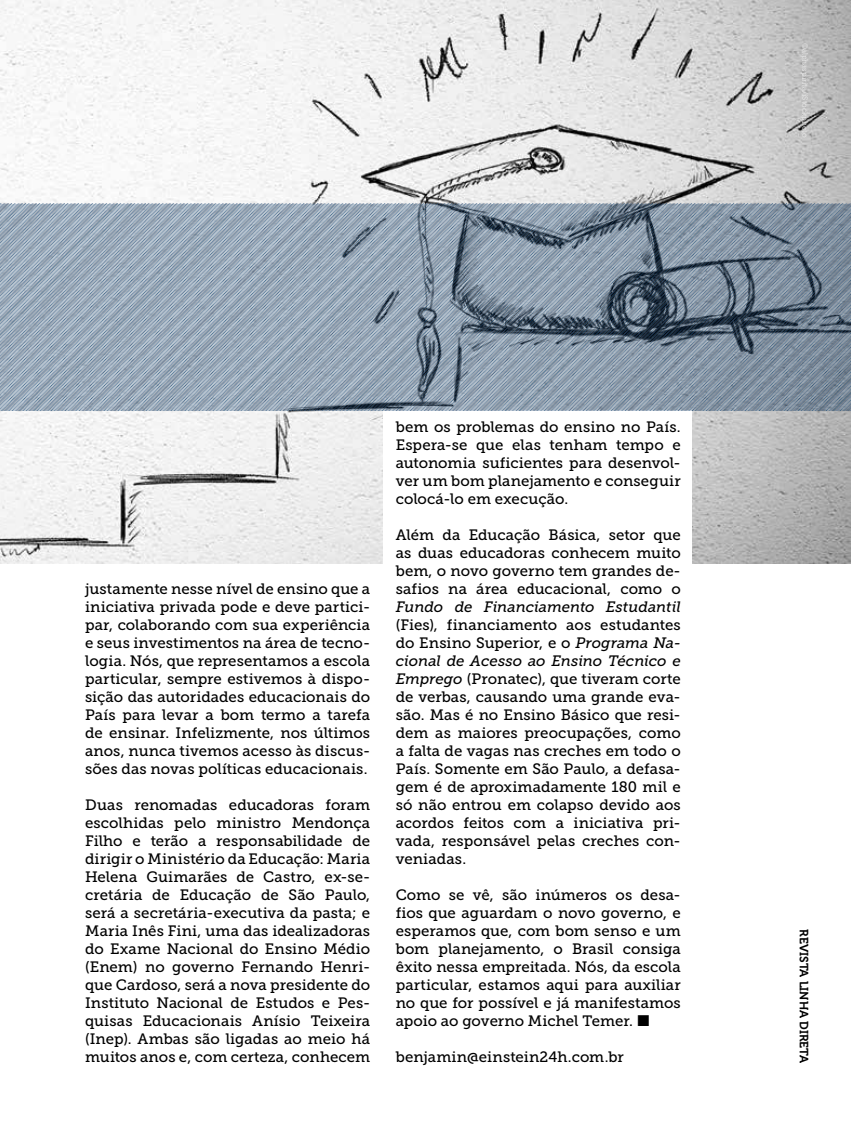
<style>
.page{position:relative;width:851px;height:1127px;background:#fff}
.page>*{position:absolute;margin:0;border:0;box-sizing:border-box;transform-origin:0 0}
.t1{font:15px/18px "Museo Slab 500";color:#000;text-align:justify}
.t2{font:italic 15px "Museo Slab 500";letter-spacing:-.005em;color:#000}
.t3{font:12px "Museo 700";color:#000}
.t4{font:7.5px "Museo Slab 300";color:#ededed}
.s1{font-style:italic}
</style>
<div class="page">
<img style="left:0;top:0;width:850px;height:563px">
<div style="left:383px;top:410px;width:308px;height:187px;background:#fff"></div>
<img style="left:0;top:204px;width:850px;height:206px">
<p class="t1" style="left:85px;top:580px;width:286px">justamente nesse nível de ensino que a iniciativa privada pode e deve partici&shy;par, colaborando com sua experiência e seus investimentos na área de tecno&shy;logia. Nós, que representamos a escola particular, sempre estivemos à dispo&shy;sição das autoridades educacionais do País para levar a bom termo a tarefa de ensinar. Infelizmente, nos últimos anos, nunca tivemos acesso às discus&shy;sões das novas políticas educacionais.</p>
<p class="t1" style="left:85px;top:796px;width:286px">Duas renomadas educadoras foram escolhidas pelo ministro Mendonça Filho e terão a responsabilidade de dirigir o Ministério da Educação: Maria Helena Guimarães de Castro, ex-se&shy;cretária de Educação de São Paulo, será a secretária-executiva da pasta; e Maria Inês Fini, uma das idealizadoras do Exame Nacional do Ensino Médio (Enem) no governo Fernando Henri&shy;que Cardoso, será a nova presidente do Instituto Nacional de Estudos e Pes&shy;quisas Educacionais Anísio Teixeira (Inep). Ambas são ligadas ao meio há muitos anos e, com certeza, conhecem</p>
<p class="t1" style="left:395px;top:418px;width:286px">bem os problemas do ensino no País.<br>Espera-se que elas tenham tempo e autonomia suficientes para desenvol&shy;ver um bom planejamento e conseguir colocá-lo em execução.</p>
<p class="t1" style="left:395px;top:526px;width:286px;text-align:left">Além da Educação Básica, setor que as duas educadoras conhecem muito bem, o novo governo tem grandes de-- safios na área educacional, como o</p>
<p class="t2" style="left:395px;top:599px;width:286px">Fundo de Financiamento Estudantil</p>
<p class="t1" style="left:395px;top:616px;width:286px">(Fies), financiamento aos estudantes do Ensino Superior, e o <span class="s1">Programa Na&shy;cional de Acesso ao Ensino Técnico e Emprego</span> (Pronatec), que tiveram corte de verbas, causando uma grande eva&shy;são. Mas é no Ensino Básico que resi&shy;dem as maiores preocupações, como a falta de vagas nas creches em todo o País. Somente em São Paulo, a defasa&shy;gem é de aproximadamente 180 mil e só não entrou em colapso devido aos acordos feitos com a iniciativa pri&shy;vada, responsável pelas creches con&shy;veniadas.</p>
<p class="t1" style="left:395px;top:886px;width:286px">Como se vê, são inúmeros os desa&shy;fios que aguardam o novo governo, e esperamos que, com bom senso e um bom planejamento, o Brasil consiga êxito nessa empreitada. Nós, da escola particular, estamos aqui para auxiliar no que for possível e já manifestamos apoio ao governo Michel Temer.</p>
<p class="t1" style="left:395px;top:1048px;width:230px">benjamin@einstein24h.com.br</p>
<p class="t4" style="left:809px;top:43px;width:97px;rotate:90deg">©alphaspirita/iStockphoto</p>
<p class="t3" style="left:810px;top:929px;width:135px;rotate:90deg">REVISTA LINHA DIRETA</p>
</div>
